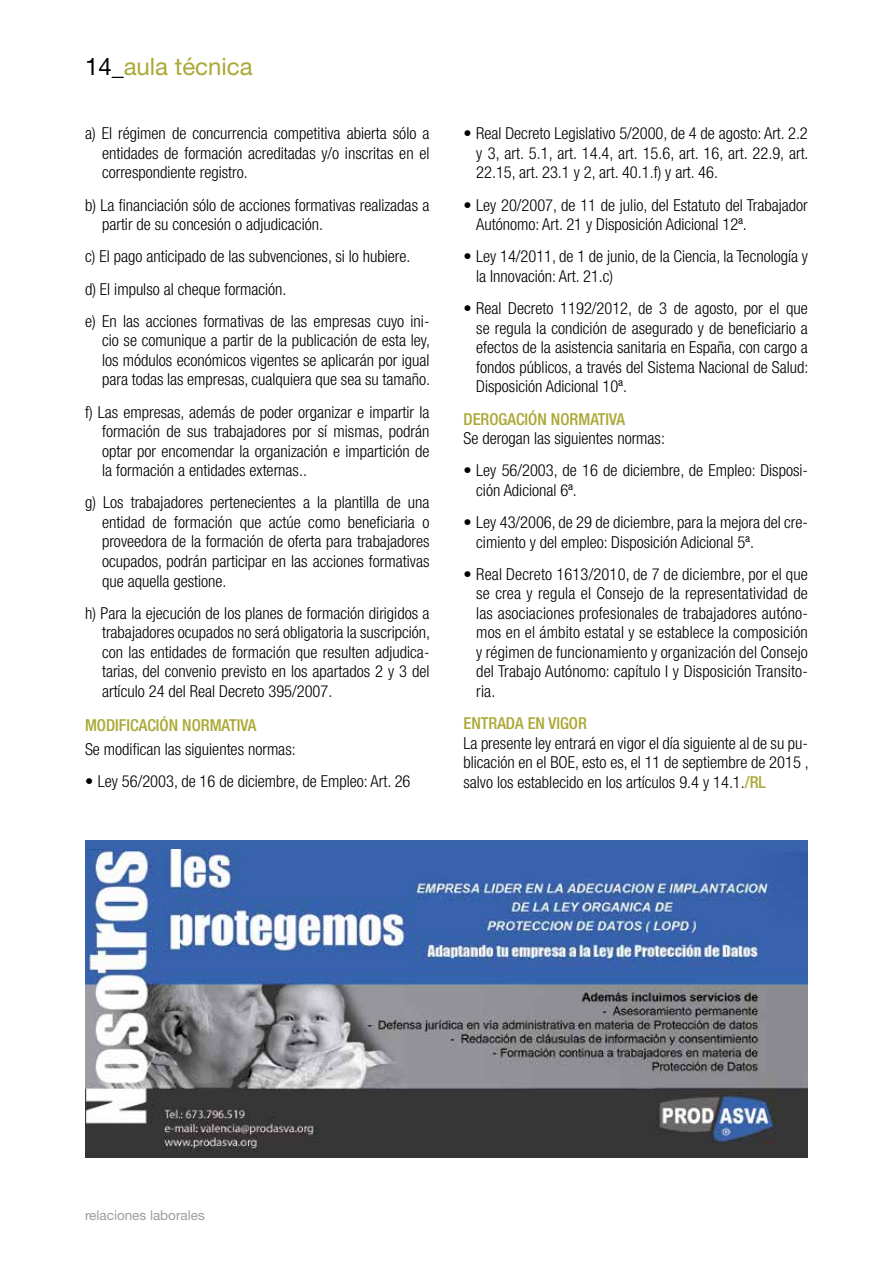
<style>
.page{position:relative;width:893px;height:1263px;background:#fff}
.page>*{position:absolute;margin:0;border:0;box-sizing:border-box;transform-origin:0 0}
.t1{font:24px "Helvetica Neue LT Std";color:#aba835}
.t2{font:300 condensed 16.5px/19.5px "Helvetica Neue LT Std";color:#000;text-align:justify}
.t3{font:500 condensed 16.5px "Helvetica Neue LT Std";color:#aba835}
.t4{font:13.5px "Helvetica Neue LT Std";color:#9d9d9c}
.s1{color:#000}
.s2{font-weight:500;color:#aba835}
</style>
<div class="page">
<div style="left:85px;top:840px;width:723px;height:317px;background:#3762ac"></div>
<img style="left:85px;top:849px;width:723px;height:308px">
<h1 class="t1" style="left:85px;top:52px;width:169px"><span class="s1">14_</span>aula técnica</h1>
<p class="t2" style="left:102px;top:124px;width:329px;text-indent:-17px">a) El régimen de concurrencia competitiva abierta sólo a entidades de formación acreditadas y/o inscritas en el correspondiente registro.</p>
<p class="t2" style="left:102px;top:195px;width:329px;text-indent:-17px">b) La financiación sólo de acciones formativas realizadas a partir de su concesión o adjudicación.</p>
<p class="t2" style="left:85px;top:240px;width:346px;line-height:32.2px;text-align:left">c) El pago anticipado de las subvenciones, si lo hubiere.<br>d) El impulso al cheque formación.<br>e) En las acciones formativas de las empresas cuyo ini-</p>
<p class="t2" style="left:102px;top:331px;width:330px">cio se comunique a partir de la publicación de esta ley, los módulos económicos vigentes se aplicarán por igual para todas las empresas, cualquiera que sea su tamaño.</p>
<p class="t2" style="left:102px;top:402px;width:329px;text-indent:-17px">f) Las empresas, además de poder organizar e impartir la formación de sus trabajadores por sí mismas, podrán optar por encomendar la organización e impartición de la formación a entidades externas..</p>
<p class="t2" style="left:102px;top:493px;width:329px;text-indent:-17px">g) Los trabajadores pertenecientes a la plantilla de una entidad de formación que actúe como beneficiaria o proveedora de la formación de oferta para trabajadores ocupados, podrán participar en las acciones formativas que aquella gestione.</p>
<p class="t2" style="left:102px;top:603px;width:330px;text-indent:-17px">h) Para la ejecución de los planes de formación dirigidos a trabajadores ocupados no será obligatoria la suscripción, con las entidades de formación que resulten adjudica&shy;tarias, del convenio previsto en los apartados 2 y 3 del artículo 24 del Real Decreto 395/2007.</p>
<p class="t3" style="left:85px;top:715px;width:173px">MODIFICACIÓN NORMATIVA</p>
<p class="t2" style="left:85px;top:739px;width:212px">Se modifican las siguientes normas:</p>
<p class="t2" style="left:85px;top:771px;width:327px">• Ley 56/2003, de 16 de diciembre, de Empleo: Art. 26</p>
<p class="t2" style="left:476px;top:124px;width:334px;text-indent:-13px">• Real Decreto Legislativo 5/2000, de 4 de agosto: Art. 2.2 y 3, art. 5.1, art. 14.4, art. 15.6, art. 16, art. 22.9, art.<br>22.15, art. 23.1 y 2, art. 40.1.f) y art. 46.</p>
<p class="t2" style="left:476px;top:195px;width:333px;text-indent:-13px">• Ley 20/2007, de 11 de julio, del Estatuto del Trabajador<br>Autónomo: Art. 21 y Disposición Adicional 12ª.</p>
<p class="t2" style="left:476px;top:247px;width:333px;text-indent:-13px">• Ley 14/2011, de 1 de junio, de la Ciencia, la Tecnología y la Innovación: Art. 21.c)</p>
<p class="t2" style="left:476px;top:298px;width:334px;text-indent:-13px">• Real Decreto 1192/2012, de 3 de agosto, por el que se regula la condición de asegurado y de beneficiario a efectos de la asistencia sanitaria en España, con cargo a fondos públicos, a través del Sistema Nacional de Salud:<br>Disposición Adicional 10ª.</p>
<p class="t3" style="left:463px;top:409px;width:163px">DEROGACIÓN NORMATIVA</p>
<p class="t2" style="left:463px;top:428px;width:203px">Se derogan las siguientes normas:</p>
<p class="t2" style="left:476px;top:461px;width:333px;text-indent:-13px">• Ley 56/2003, de 16 de diciembre, de Empleo: Disposi&shy;ción Adicional 6ª.</p>
<p class="t2" style="left:476px;top:512px;width:333px;text-indent:-13px">• Ley 43/2006, de 29 de diciembre, para la mejora del cre&shy;cimiento y del empleo: Disposición Adicional 5ª.</p>
<p class="t2" style="left:476px;top:564px;width:333px;text-indent:-13px">• Real Decreto 1613/2010, de 7 de diciembre, por el que se crea y regula el Consejo de la representatividad de las asociaciones profesionales de trabajadores autóno&shy;mos en el ámbito estatal y se establece la composición y régimen de funcionamiento y organización del Consejo del Trabajo Autónomo: capítulo I y Disposición Transito&shy;ria.</p>
<p class="t3" style="left:463px;top:713px;width:125px">ENTRADA EN VIGOR</p>
<p class="t2" style="left:463px;top:733px;width:347px">La presente ley entrará en vigor el día siguiente al de su pu&shy;blicación en el BOE, esto es, el 11 de septiembre de 2015 , salvo los establecido en los artículos 9.4 y 14.1.<span class="s2">/RL</span></p>
<p class="t4" style="left:85px;top:1207px;width:121px">relaciones laborales</p>
</div>
